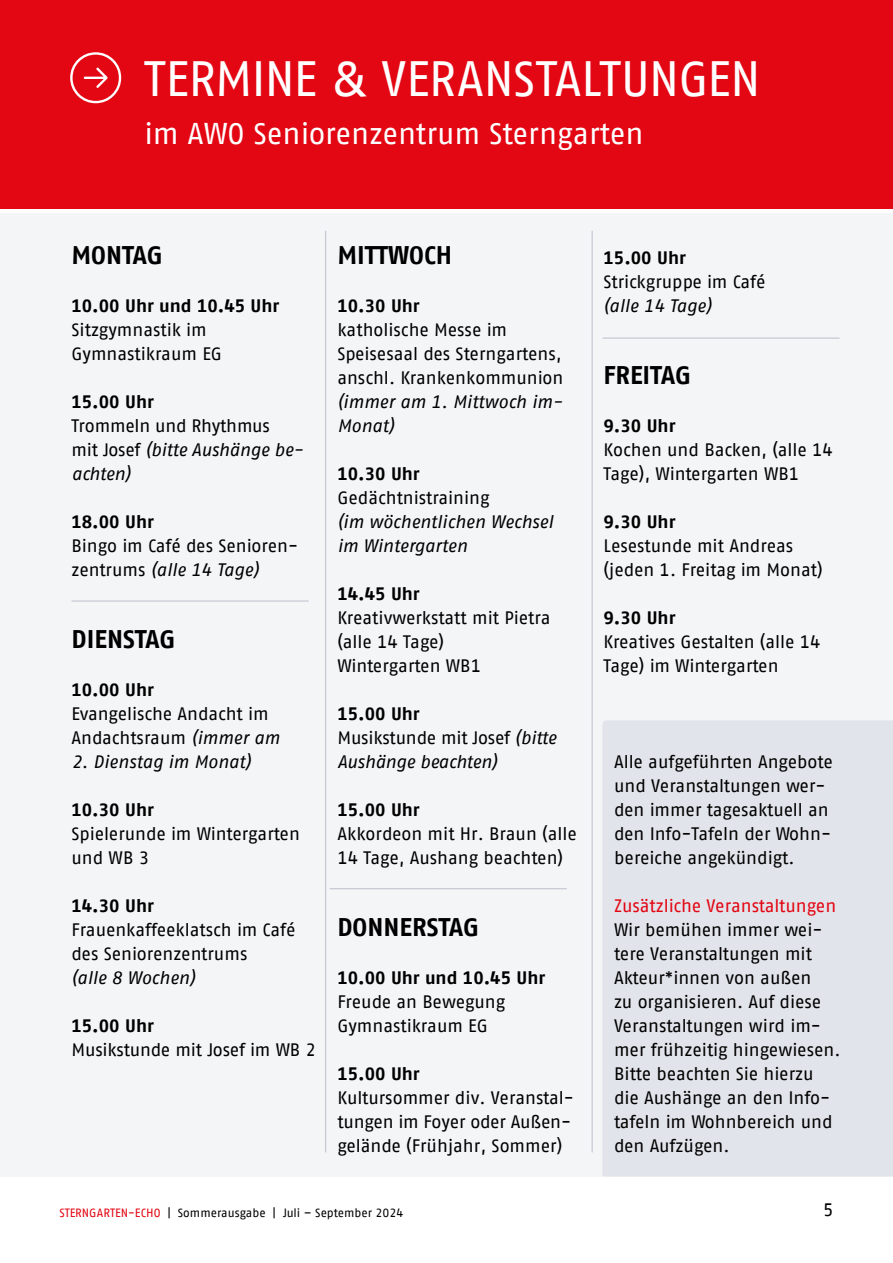
<style>
.page{position:relative;width:893px;height:1263px;background:#fff}
.page>*{position:absolute;margin:0;border:0;box-sizing:border-box;transform-origin:0 0}
.t1{font:49.5px "AWO Fago Office";letter-spacing:-.02em;color:#fff}
.t2{font:30px "AWO Fago Office";color:#fff}
.t3{font:700 25.5px "AWO Fago Office";color:#000}
.t4{font:18px/24px "AWO Fago Office";color:#000}
.t5{font:italic 18px/24px "AWO Fago Office";letter-spacing:-.005em;color:#000}
.t6{font:700 18px "AWO Fago Office";color:#000}
.t7{font:18px "AWO Fago Office";color:#e30613}
.t8{font:12px "AWO Fago Office";color:#000}
.s1{font-style:italic}
.s2{font-weight:700;font-style:normal}
.s3{font-style:normal}
.s4{color:#e30613}
</style>
<div class="page">
<div style="left:0;top:213px;width:893px;height:963px;background:#f4f5f7"></div>
<div style="left:0;top:0;width:893px;height:208px;background:#e30613"></div>
<svg style="left:70px;top:52px;width:51px;height:51px"></svg>
<hr style="left:325px;top:231px;width:1px;height:921px;background:#babfcb">
<hr style="left:330px;top:888px;width:237px;height:1px;background:#babfcb">
<hr style="left:71px;top:601px;width:238px;height:1px;background:#babfcb">
<hr style="left:602px;top:338px;width:238px;height:1px;background:#babfcb">
<div style="left:602px;top:720px;width:291px;height:456px;background:#e1e4ea"></div>
<hr style="left:592px;top:231px;width:1px;height:921px;background:#babfcb">
<h1 class="t1" style="left:145px;top:51px;width:618px">TERMINE &amp; VERANSTALTUNGEN</h1>
<h2 class="t2" style="left:145px;top:117px;width:501px">im AWO Seniorenzentrum Sterngarten</h2>
<h3 class="t3" style="left:71px;top:240px;width:93px">MONTAG</h3>
<p class="t6" style="left:71px;top:295px;width:209px">10.00 Uhr und 10.45 Uhr</p>
<p class="t4" style="left:71px;top:318px;width:152px">Sitzgymnastik im<br>Gymnastikraum EG</p>
<p class="t6" style="left:71px;top:391px;width:84px">15.00 Uhr</p>
<p class="t4" style="left:71px;top:414px;width:233px">Trommeln und Rhythmus<br>mit Josef <span class="s1">(bitte Aushänge be&shy;achten)</span></p>
<p class="t6" style="left:71px;top:511px;width:84px">18.00 Uhr</p>
<p class="t4" style="left:71px;top:534px;width:228px">Bingo im Café des Senioren&shy;zentrums <span class="s1">(alle 14 Tage)</span></p>
<h3 class="t3" style="left:71px;top:624px;width:105px">DIENSTAG</h3>
<p class="t6" style="left:71px;top:679px;width:84px">10.00 Uhr</p>
<p class="t4" style="left:71px;top:702px;width:210px">Evangelische Andacht im<br>Andachtsraum <span class="s1">(immer am</span></p>
<p class="t5" style="left:71px;top:750px;width:181px">2. Dienstag im Monat)</p>
<p class="t6" style="left:71px;top:799px;width:84px">10.30 Uhr</p>
<p class="t4" style="left:71px;top:822px;width:230px">Spielerunde im Wintergarten und WB 3</p>
<p class="t6" style="left:71px;top:895px;width:84px">14.30 Uhr</p>
<p class="t4" style="left:71px;top:918px;width:226px">Frauenkaffeeklatsch im Café des Seniorenzentrums</p>
<p class="t5" style="left:71px;top:966px;width:125px">(alle 8 Wochen)</p>
<p class="t6" style="left:71px;top:1015px;width:84px">15.00 Uhr</p>
<p class="t4" style="left:71px;top:1038px;width:246px">Musikstunde mit Josef im WB 2</p>
<h3 class="t3" style="left:337px;top:240px;width:116px">MITTWOCH</h3>
<p class="t6" style="left:337px;top:295px;width:84px">10.30 Uhr</p>
<p class="t4" style="left:337px;top:318px;width:228px">katholische Messe im<br>Speisesaal des Sterngartens, anschl. Krankenkommunion</p>
<p class="t5" style="left:337px;top:390px;width:227px">(immer am 1. Mittwoch im-<br>Monat)</p>
<p class="t6" style="left:337px;top:463px;width:84px">10.30 Uhr</p>
<p class="t4" style="left:337px;top:486px;width:154px">Gedächtnistraining</p>
<p class="t5" style="left:337px;top:510px;width:217px">(im wöchentlichen Wechsel im Wintergarten</p>
<p class="t6" style="left:337px;top:583px;width:84px">14.45 Uhr</p>
<p class="t4" style="left:337px;top:606px;width:215px">Kreativwerkstatt mit Pietra (alle 14 Tage)<br>Wintergarten WB1</p>
<p class="t5" style="left:337px;top:702px;width:221px"><span class="s2">15.00 Uhr<br></span><span class="s3">Musikstunde mit Josef</span> (bitte<br>Aushänge beachten)</p>
<p class="t6" style="left:337px;top:799px;width:84px">15.00 Uhr</p>
<p class="t4" style="left:337px;top:822px;width:241px">Akkordeon mit Hr. Braun (alle<br>14 Tage, Aushang beachten)</p>
<h3 class="t3" style="left:337px;top:912px;width:143px">DONNERSTAG</h3>
<p class="t6" style="left:337px;top:967px;width:209px">10.00 Uhr und 10.45 Uhr</p>
<p class="t4" style="left:337px;top:990px;width:169px">Freude an Bewegung<br>Gymnastikraum EG</p>
<p class="t6" style="left:337px;top:1063px;width:84px">15.00 Uhr</p>
<p class="t4" style="left:337px;top:1086px;width:238px">Kultursommer div. Veranstal&shy;tungen im Foyer oder Außen&shy;gelände (Frühjahr, Sommer)</p>
<p class="t6" style="left:603px;top:247px;width:84px">15.00 Uhr</p>
<p class="t4" style="left:603px;top:270px;width:164px">Strickgruppe im Café</p>
<p class="t5" style="left:603px;top:294px;width:109px">(alle 14 Tage)</p>
<h3 class="t3" style="left:603px;top:360px;width:89px">FREITAG</h3>
<p class="t6" style="left:603px;top:415px;width:73px">9.30 Uhr</p>
<p class="t4" style="left:603px;top:438px;width:231px">Kochen und Backen, (alle 14<br>Tage), Wintergarten WB1</p>
<p class="t6" style="left:603px;top:511px;width:73px">9.30 Uhr</p>
<p class="t4" style="left:603px;top:534px;width:221px">Lesestunde mit Andreas (jeden 1. Freitag im Monat)</p>
<p class="t6" style="left:603px;top:607px;width:73px">9.30 Uhr</p>
<p class="t4" style="left:603px;top:630px;width:219px">Kreatives Gestalten (alle 14<br>Tage) im Wintergarten</p>
<p class="t4" style="left:614px;top:750px;width:220px">Alle aufgeführten Angebote und Veranstaltungen wer&shy;den immer tagesaktuell an den Info-Tafeln der Wohn&shy;bereiche angekündigt.</p>
<p class="t7" style="left:614px;top:896px;width:224px">Zusätzliche Veranstaltungen</p>
<p class="t4" style="left:614px;top:918px;width:228px">Wir bemühen immer wei&shy;tere Veranstaltungen mit<br>Akteur*innen von außen<br>zu organisieren. Auf diese<br>Veranstaltungen wird im&shy;mer frühzeitig hingewiesen.<br>Bitte beachten Sie hierzu die Aushänge an den Info&shy;tafeln im Wohnbereich und den Aufzügen.</p>
<p class="t8" style="left:60px;top:1205px;width:345px"><span class="s4">STERNGARTEN-ECHO</span> | Sommerausgabe | Juli – September 2024</p>
<p class="t4" style="left:823px;top:1197px;width:12px">5</p>
</div>
